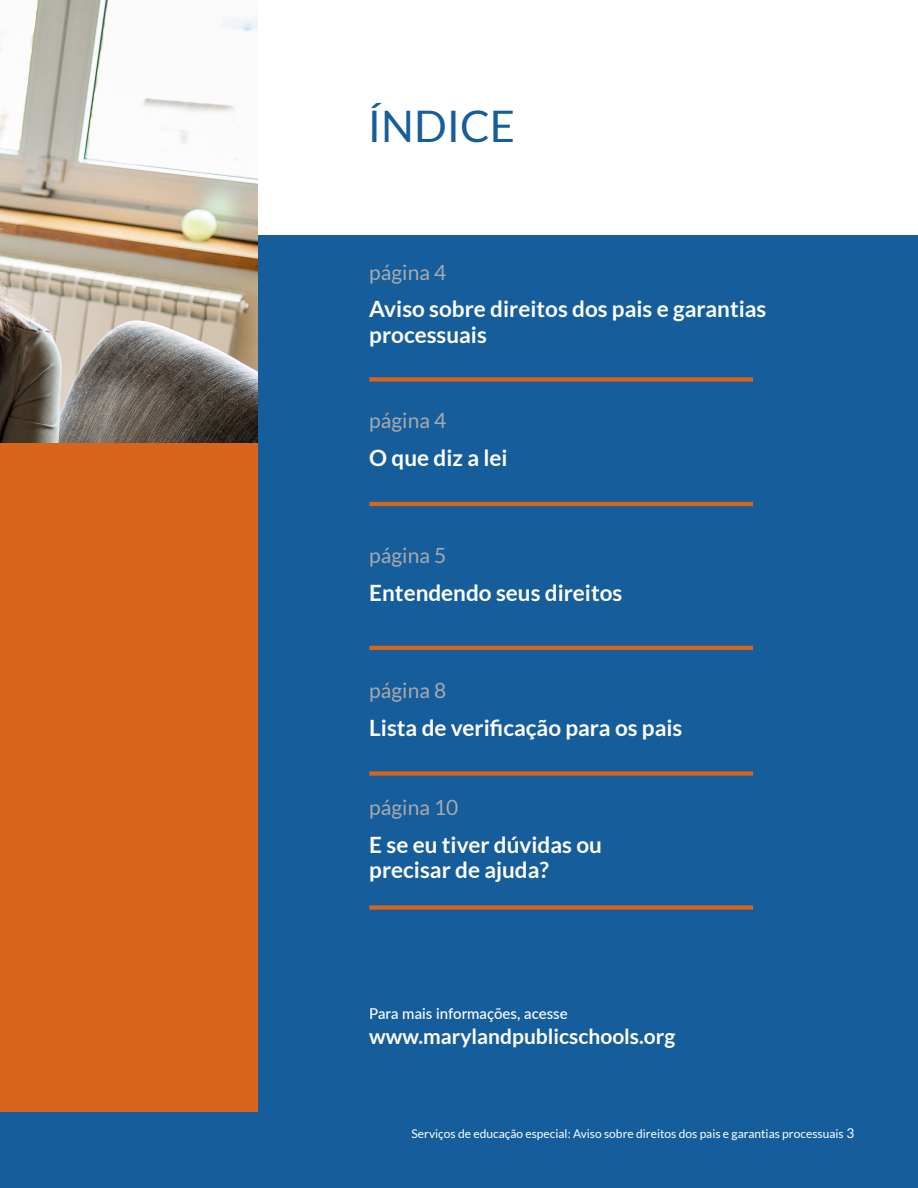
<style>
.page{position:relative;width:918px;height:1188px;background:#fff}
.page>*{position:absolute;margin:0;border:0;box-sizing:border-box;transform-origin:0 0}
.t1{font:43.5px "Lato";color:#155d9b}
.TOC_Text{font:700 22.5px/25.5px "Lato";color:#fff}
.TOC_Page{font:21px "Lato";color:#a8a9ad}
.t2{font:700 21px "Lato";color:#fff}
.t3{font:500 15px "Lato";color:#fff}
.Folio_right{font:12px "Lato";color:#fff}
.s1{font-size:13.5px}
</style>
<div class="page">
<div style="left:0;top:235px;width:918px;height:953px;background:#155d9b"></div>
<img style="left:0;top:0;width:257px;height:443px">
<div style="left:0;top:443px;width:257px;height:668px;background:#d8651b"></div>
<div style="left:369px;top:377px;width:384px;height:5px;background:#d8651b"></div>
<hr style="left:369px;top:502px;width:384px;height:4px;background:#d8651b">
<hr style="left:369px;top:646px;width:384px;height:4px;background:#d8651b">
<div style="left:369px;top:771px;width:384px;height:5px;background:#d8651b"></div>
<div style="left:369px;top:905px;width:384px;height:5px;background:#d8651b"></div>
<p class="t1" style="left:368px;top:102px;width:149px">ÍNDICE</p>
<p class="TOC_Page" style="left:369px;top:260px;width:78px">página 4</p>
<p class="TOC_Text" style="left:369px;top:296px;width:399px">Aviso sobre direitos dos pais e garantias processuais</p>
<p class="TOC_Page" style="left:369px;top:409px;width:78px">página 4</p>
<p class="TOC_Text" style="left:369px;top:445px;width:140px">O que diz a lei</p>
<p class="TOC_Page" style="left:369px;top:544px;width:78px">página 5</p>
<p class="TOC_Text" style="left:369px;top:580px;width:255px">Entendendo seus direitos</p>
<p class="TOC_Page" style="left:369px;top:679px;width:78px">página 8</p>
<p class="TOC_Text" style="left:369px;top:714px;width:315px">Lista de verificação para os pais</p>
<p class="TOC_Page" style="left:369px;top:796px;width:91px">página 10</p>
<p class="TOC_Text" style="left:369px;top:831px;width:234px">E se eu tiver dúvidas ou precisar de ajuda?</p>
<p class="t3" style="left:369px;top:1003px;width:200px">Para mais informações, acesse</p>
<p class="t2" style="left:369px;top:1024px;width:307px">www.marylandpublicschools.org</p>
<p class="Folio_right" style="left:412px;top:1127px;width:444px">Serviços de educação especial: Aviso sobre direitos dos pais e garantias processuais <span class="s1">3</span></p>
</div>
